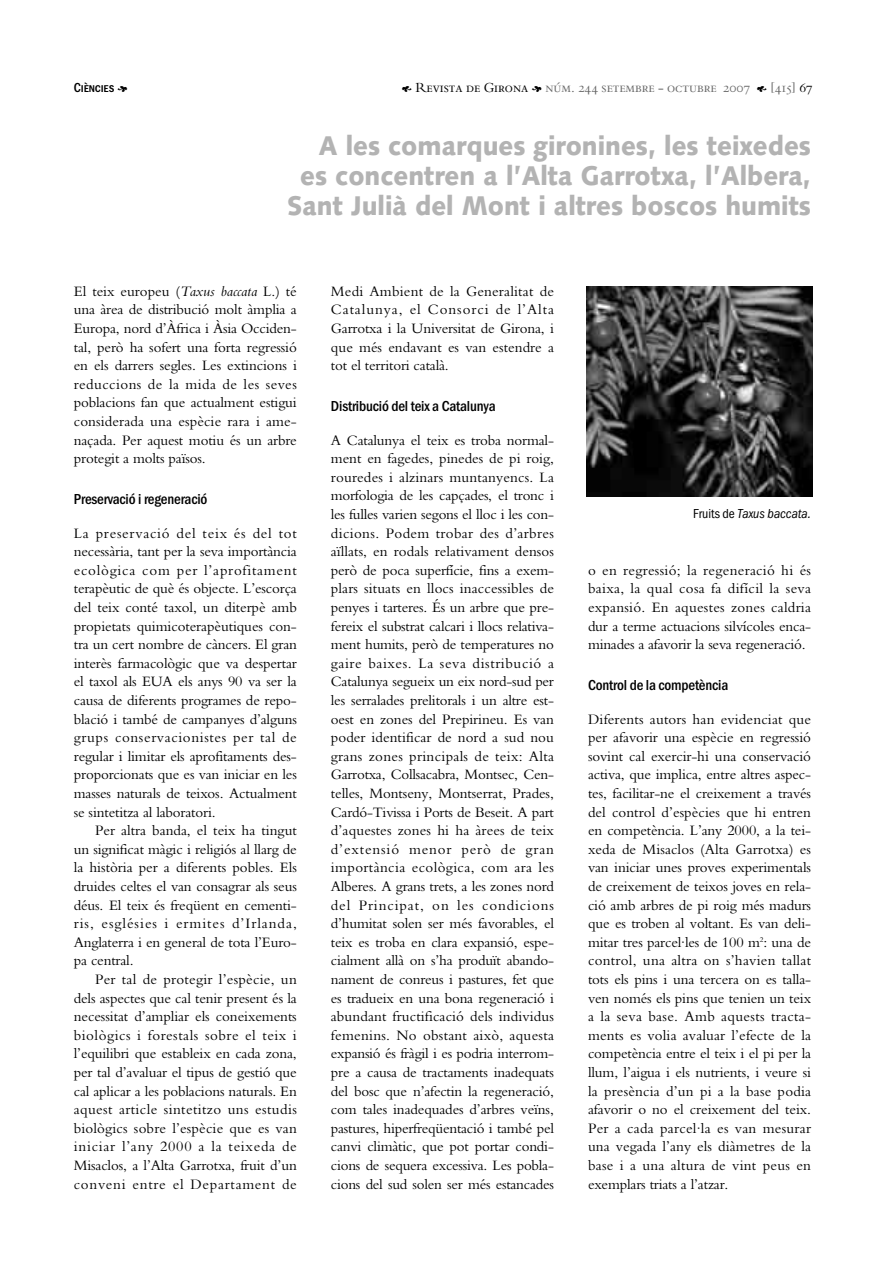
<style>
.page{position:relative;width:893px;height:1263px;background:#fff}
.page>*{position:absolute;margin:0;border:0;box-sizing:border-box;transform-origin:0 0}
.t1{font:900 27px/30px "Syntax";color:#b3b3b3;text-align:right;scale:.93 1}
.t2{font:15px/18.6px "Bembo";letter-spacing:-.01em;color:#000;text-align:justify}
.t3{font:700 15px "Franklin Gothic Cond";letter-spacing:-.01em;color:#000}
.t4{font:13.5px "Bergamo Sm Caps";color:#666}
.t5{font:italic 13.5px "Franklin Gothic Cond";color:#000}
.t6{font:700 13.5px "Franklin Gothic Cond Sm Caps";letter-spacing:-.01em;color:#000}
.s1{font-family:"Botanical";font-weight:400}
.s2{font-family:"Botanical";color:#000}
.s3{color:#000}
.s4{font-style:italic}
.s5{font-style:normal}
</style>
<div class="page">
<img style="left:586px;top:286px;width:226px;height:210px">
<p class="t6" style="left:74px;top:80px;width:55px">Ciències <span class="s1">F</span></p>
<p class="t4" style="left:402px;top:80px;width:412px"><span class="s2">E</span> <span class="s3">Revista de Girona</span> <span class="s2">F</span> núm. 244 setembre - octubre 2007 <span class="s2">E</span> [415] <span class="s3">67</span></p>
<h1 class="t1" style="left:287px;top:133px;width:565px">A les comarques gironines, les teixedes es concentren a l’Alta Garrotxa, l’Albera,<br>Sant Julià del Mont i altres boscos humits</h1>
<p class="t2" style="left:74px;top:283px;width:224px">El teix europeu (<span class="s4">Taxus baccata</span> L.) té una àrea de distribució molt àmplia a Europa, nord d’Àfrica i Àsia Occiden&shy;tal, però ha sofert una forta regressió en els darrers segles. Les extincions i reduccions de la mida de les seves poblacions fan que actualment estigui considerada una espècie rara i ame&shy;naçada. Per aquest motiu és un arbre protegit a molts països.</p>
<p class="t3" style="left:74px;top:494px;width:135px">Preservació i regeneració</p>
<p class="t2" style="left:74px;top:525px;width:225px">La preservació del teix és del tot necessària, tant per la seva importància ecològica com per l’aprofitament terapèutic de què és objecte. L’escorça del teix conté taxol, un diterpè amb propietats quimicoterapèutiques con&shy;tra un cert nombre de càncers. El gran interès farmacològic que va despertar el taxol als EUA els anys 90 va ser la causa de diferents programes de repo&shy;blació i també de campanyes d’alguns grups conservacionistes per tal de regular i limitar els aprofitaments des&shy;proporcionats que es van iniciar en les masses naturals de teixos. Actualment se sintetitza al laboratori.</p>
<p class="t2" style="left:74px;top:823px;width:224px;text-indent:21px">Per altra banda, el teix ha tingut un significat màgic i religiós al llarg de la història per a diferents pobles. Els druides celtes el van consagrar als seus déus. El teix és freqüent en cementi&shy;ris, esglésies i ermites d’Irlanda, Anglaterra i en general de tota l’Euro&shy;pa central.</p>
<p class="t2" style="left:74px;top:971px;width:224px;text-indent:21px">Per tal de protegir l’espècie, un dels aspectes que cal tenir present és la necessitat d’ampliar els coneixements biològics i forestals sobre el teix i l’equilibri que estableix en cada zona, per tal d’avaluar el tipus de gestió que cal aplicar a les poblacions naturals. En aquest article sintetitzo uns estudis biològics sobre l’espècie que es van iniciar l’any 2000 a la teixeda de Misaclos, a l’Alta Garrotxa, fruit d’un conveni entre el Departament de</p>
<p class="t2" style="left:331px;top:283px;width:224px">Medi Ambient de la Generalitat de Catalunya, el Consorci de l’Alta Garrotxa i la Universitat de Girona, i que més endavant es van estendre a tot el territori català.</p>
<p class="t3" style="left:331px;top:401px;width:166px">Distribució del teix a Catalunya</p>
<p class="t2" style="left:331px;top:432px;width:224px">A Catalunya el teix es troba normal&shy;ment en fagedes, pinedes de pi roig, rouredes i alzinars muntanyencs. La morfologia de les capçades, el tronc i les fulles varien segons el lloc i les con&shy;dicions. Podem trobar des d’arbres aïllats, en rodals relativament densos però de poca superfície, fins a exem&shy;plars situats en llocs inaccessibles de penyes i tarteres. És un arbre que pre&shy;fereix el substrat calcari i llocs relativa&shy;ment humits, però de temperatures no gaire baixes. La seva distribució a Catalunya segueix un eix nord-sud per les serralades prelitorals i un altre est&shy;oest en zones del Prepirineu. Es van poder identificar de nord a sud nou grans zones principals de teix: Alta Garrotxa, Collsacabra, Montsec, Cen&shy;telles, Montseny, Montserrat, Prades, Cardó-Tivissa i Ports de Beseit. A part d’aquestes zones hi ha àrees de teix d’extensió menor però de gran importància ecològica, com ara les Alberes. A grans trets, a les zones nord del Principat, on les condicions d’humitat solen ser més favorables, el teix es troba en clara expansió, espe&shy;cialment allà on s’ha produït abando&shy;nament de conreus i pastures, fet que es tradueix en una bona regeneració i abundant fructificació dels individus femenins. No obstant això, aquesta expansió és fràgil i es podria interrom&shy;pre a causa de tractaments inadequats del bosc que n’afectin la regeneració, com tales inadequades d’arbres veïns, pastures, hiperfreqüentació i també pel canvi climàtic, que pot portar condi&shy;cions de sequera excessiva. Les pobla&shy;cions del sud solen ser més estancades</p>
<p class="t5" style="left:693px;top:509px;width:119px"><span class="s5">Fruits de</span> Taxus baccata.</p>
<p class="t2" style="left:588px;top:562px;width:224px">o en regressió; la regeneració hi és baixa, la qual cosa fa difícil la seva expansió. En aquestes zones caldria dur a terme actuacions silvícoles enca&shy;minades a afavorir la seva regeneració.</p>
<p class="t3" style="left:588px;top:680px;width:142px">Control de la competència</p>
<p class="t2" style="left:588px;top:711px;width:224px">Diferents autors han evidenciat que per afavorir una espècie en regressió sovint cal exercir-hi una conservació activa, que implica, entre altres aspec&shy;tes, facilitar-ne el creixement a través del control d’espècies que hi entren en competència. L’any 2000, a la tei&shy;xeda de Misaclos (Alta Garrotxa) es van iniciar unes proves experimentals de creixement de teixos joves en rela&shy;ció amb arbres de pi roig més madurs que es troben al voltant. Es van deli&shy;mitar tres parcel·les de 100 m<sup>2</sup>: una de control, una altra on s’havien tallat tots els pins i una tercera on es talla&shy;ven només els pins que tenien un teix a la seva base. Amb aquests tracta&shy;ments es volia avaluar l’efecte de la competència entre el teix i el pi per la llum, l’aigua i els nutrients, i veure si la presència d’un pi a la base podia afavorir o no el creixement del teix.<br>Per a cada parcel·la es van mesurar una vegada l’any els diàmetres de la base i a una altura de vint peus en exemplars triats a l’atzar.</p>
</div>
